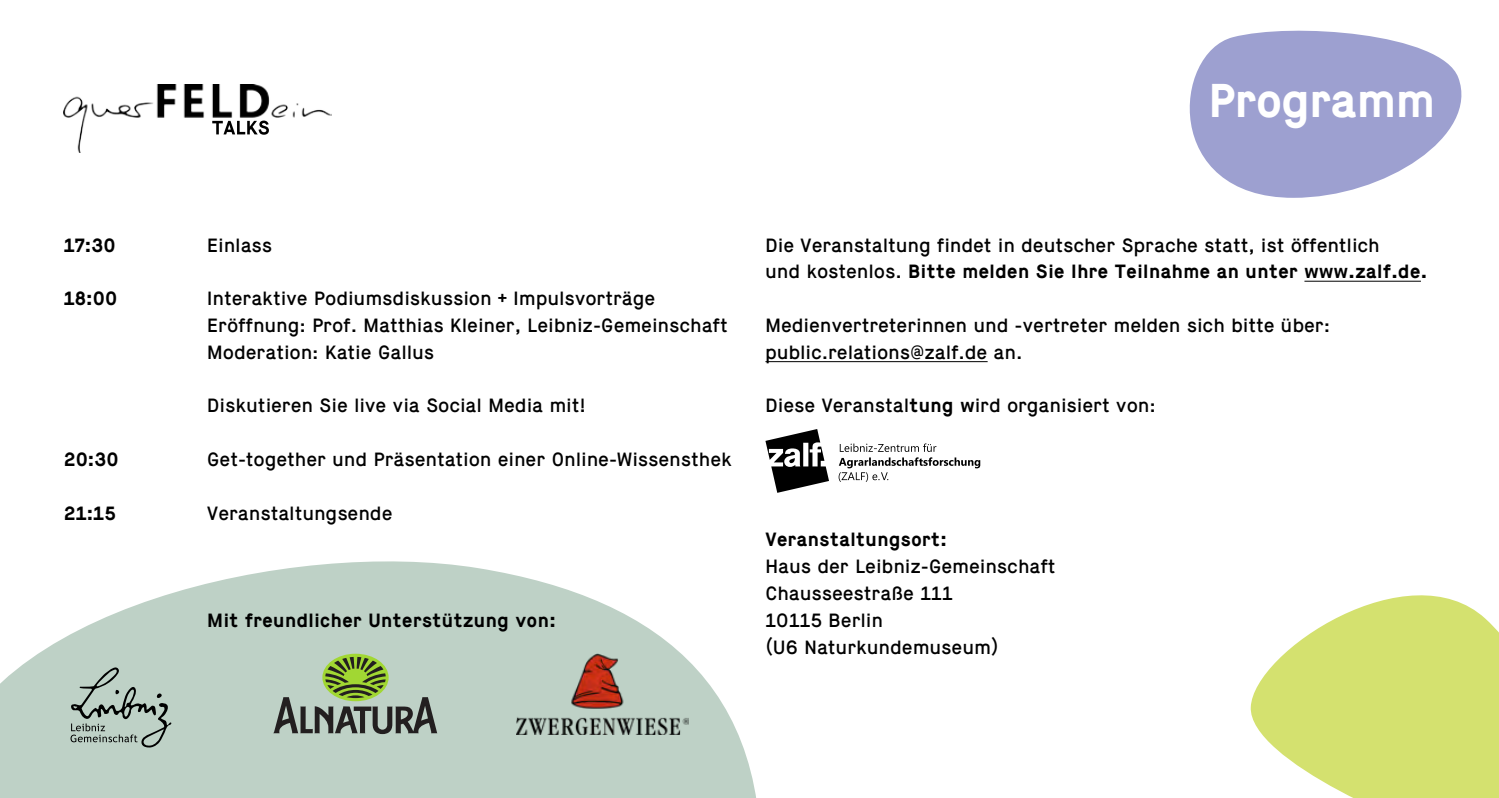
<style>
.page{position:relative;width:1499px;height:798px;background:#fff}
.page>*{position:absolute;margin:0;border:0;box-sizing:border-box;transform-origin:0 0}
.t1{font:700 47.25px "Maison";color:#fff}
.t2{font:19.12px/26.8px "Maison";letter-spacing:.025em;color:#000}
.t3{font:700 19.12px "Maison";letter-spacing:.025em;color:#000}
.s1{font-weight:700}
</style>
<div class="page">
<svg style="left:0;top:561px;width:756px;height:236px;fill:#bed1c6"></svg>
<svg style="left:1189px;top:30px;width:273px;height:168px;fill:#9da0d0"></svg>
<svg style="left:1250px;top:595px;width:249px;height:202px;fill:#d4e16f"></svg>
<hr style="left:1304px;top:280px;width:117px;height:1px;background:#000">
<hr style="left:765px;top:361px;width:223px;height:1px;background:#000">
<svg style="left:322px;top:653px;width:67px;height:48px"></svg>
<svg style="left:273px;top:656px;width:164px;height:77px;background:#93a489"></svg>
<img style="left:517px;top:653px;width:171px;height:80px">
<img style="left:64px;top:85px;width:268px;height:67px">
<svg style="left:212px;top:120px;width:57px;height:15px"></svg>
<svg style="left:70px;top:666px;width:102px;height:81px;background:#a2b2a9"></svg>
<svg style="left:765px;top:429px;width:64px;height:63px"></svg>
<svg style="left:839px;top:443px;width:141px;height:38px"></svg>
<h1 class="t1" style="left:1208px;top:72px;width:228px">Programm</h1>
<p class="t3" style="left:64px;top:233px;width:53px">17:30</p>
<p class="t2" style="left:207px;top:232px;width:66px">Einlass</p>
<p class="t3" style="left:64px;top:286px;width:55px">18:00</p>
<p class="t2" style="left:207px;top:285px;width:522px">Interaktive Podiumsdiskussion + Impulsvorträge<br>Eröffnung: Prof. Matthias Kleiner, Leibniz-Gemeinschaft<br>Moderation: Katie Gallus</p>
<p class="t2" style="left:207px;top:392px;width:380px">Diskutieren Sie live via Social Media mit!</p>
<p class="t3" style="left:64px;top:447px;width:56px">20:30</p>
<p class="t2" style="left:207px;top:446px;width:526px">Get-together und Präsentation einer Online-Wissensthek</p>
<p class="t3" style="left:64px;top:501px;width:54px">21:15</p>
<p class="t2" style="left:207px;top:499px;width:187px">Veranstaltungsende</p>
<p class="t3" style="left:207px;top:608px;width:350px">Mit freundlicher Unterstützung von:</p>
<p class="t2" style="left:765px;top:232px;width:663px">Die Veranstaltung findet in deutscher Sprache statt, ist öffentlich<br>und kostenlos. <span class="s1">Bitte melden Sie Ihre Teilnahme an unter www.zalf.de.</span></p>
<p class="t2" style="left:765px;top:312px;width:566px">Medienvertreterinnen und -vertreter melden sich bitte über: public.relations@zalf.de an.</p>
<p class="t2" style="left:765px;top:392px;width:391px">Diese Veranstal<span class="s1">tung w</span>ird organisiert von:</p>
<p class="t3" style="left:765px;top:527px;width:183px">Veranstaltungsort:</p>
<p class="t2" style="left:765px;top:553px;width:291px">Haus der Leibniz-Gemeinschaft<br>Chausseestraße 111<br>10115 Berlin<br>(U6 Naturkundemuseum)</p>
</div>
